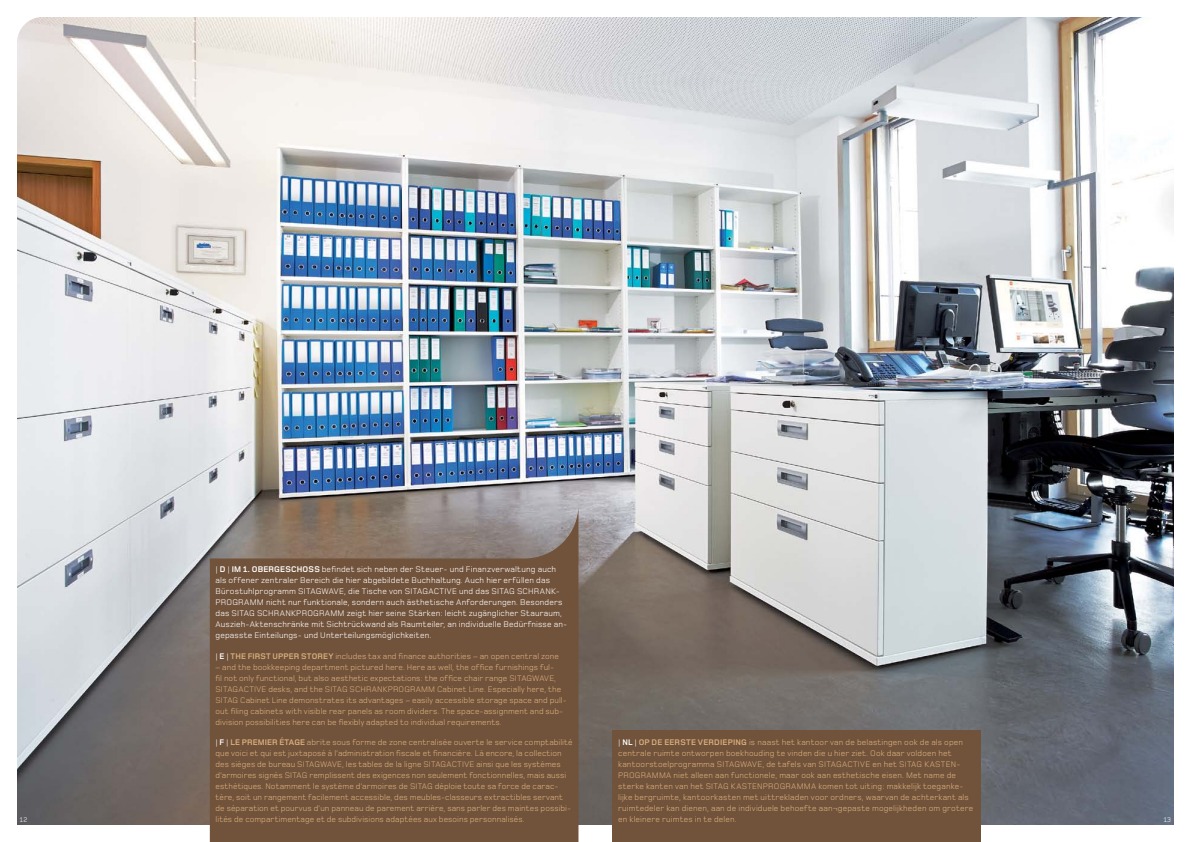
<style>
.page{position:relative;width:1191px;height:842px;background:#fff}
.page>*{position:absolute;margin:0;border:0;box-sizing:border-box;transform-origin:0 0}
.t1{font:8.5px/11px "Sitag";letter-spacing:.015em;color:#fff}
.t2{font:700 8.5px "Sitag";letter-spacing:.015em;color:#fff}
.t3{font:8.4px/11px "Sitag";letter-spacing:.01em;color:#d9b17f}
.t4{font:700 8.4px "Sitag";letter-spacing:.015em;color:#d9b17f}
.t5{font:7px "Sitag";color:#fff}
.s1{color:#fff}
.s2{font-weight:700;color:#fff}
.s3{font-weight:700}
.s4{font-weight:400;color:#fff}
.s5{font-weight:400}
</style>
<div class="page">
<img style="left:17px;top:17px;width:1157px;height:808px">
<div style="left:612px;top:730px;width:369px;height:112px;background:#71523a"></div>
<svg style="left:210px;top:505px;width:368px;height:337px;background:#765a44"></svg>
<svg style="left:17px;top:17px;width:26px;height:26px"></svg>
<p class="t1" style="left:215px;top:564px;width:353px;text-indent:106px">befindet sich neben der Steuer- und Finanzverwaltung auch als offener zentraler Bereich die hier abgebildete Buchhaltung. Auch hier erfüllen das Bürostuhlprogramm SITAGWAVE, die Tische von SITAGACTIVE und das SITAG SCHRANK-PROGRAMM nicht nur funktionale, sondern auch ästhetische Anforderungen. Besonders das SITAG SCHRANKPROGRAMM zeigt hier seine Stärken: leicht zugänglicher Stauraum, Auszieh-Aktenschränke mit Sichtrückwand als Raumteiler, an individuelle Bedürfnisse an&shy;gepasste Einteilungs- und U nterteilungsmöglichkeiten.</p>
<p class="t3" style="left:215px;top:650px;width:345px"><span class="s1">|</span> <span class="s2">E</span> <span class="s1">|</span> <span class="s3">THE FIRST UPPER STOREY</span> includes tax and finance authorities – an open central zone</p>
<p class="t3" style="left:215px;top:661px;width:353px">– and the bookkeeping department pictured here. Here as well, the office furnishings ful-<br>fil not only functional, but also aesthetic expectations: the office chair range SITAGWAVE, SITAGACTIVE desks, and the SITAG SCHRANKPROGRAMM Cabinet Line. Especially here, the SITAG Cabinet Line demonstrates its advantages – easily accessible storage space and pull&shy;out filing cabinets with visible rear panels as room dividers. The space-assignment and sub&shy;division possibilities here can be flexibly adapted to individual requirements.</p>
<p class="t4" style="left:215px;top:737px;width:38px"><span class="s4">|</span> <span class="s1">F</span> <span class="s4">|</span>LE PREMIER</p>
<p class="t2" style="left:215px;top:564px;width:94px"><span class="s5">|</span> D <span class="s5">|</span> IM 1. OBERGESCHOSS</p>
<p class="t3" style="left:215px;top:737px;width:359px;text-indent:64px"><span class="s3">ÉTAGE</span> abrite sous forme de zone centralisée ouverte le service comptabilité que voici et qui est juxtaposé à l‘administration fiscale et financière. Là encore, la collection des sièges de bureau SITAGWAVE, les tables de la ligne SITAGACTIVE ainsi que les systèmes d‘armoires signés SITAG remplissent des exigences non seulement fonctionnelles, mais aussi esthétiques. Notamment le système d‘armoires de SITAG déploie toute sa force de carac&shy;tère, soit un rangement facilement accessible, des meubles-classeurs extractibles servant de séparation et pourvus d’un panneau de parement arrière, sans parler des maintes possibi&shy;lités de compartimentage et de subdivisions adaptées aux besoins personnalisés.</p>
<p class="t4" style="left:618px;top:737px;width:53px"><span class="s4">|</span> <span class="s1">NL</span> <span class="s4">|</span> OP DE EER</p>
<p class="t4" style="left:680px;top:737px;width:24px">STE VER</p>
<p class="t3" style="left:618px;top:737px;width:357px;text-indent:96px"><span class="s3">DIEPING</span> is naast het kantoor van de belastingen ook de als open centrale ruimte ontworpen boekhouding te vinden die u hier ziet. Ook daar voldoen het kantoorstoelprogramma SITAGWAVE, de tafels van SITAGACTIVE en het SITAG KASTEN-PROGRAMMA niet alleen aan functionele, maar ook aan esthetische eisen. Met name de sterke kanten van het SITAG KASTENPROGRAMMA komen tot uiting: makkelijk toeganke&shy;lijke bergruimte, kantoorkasten met uittrekladen voor ordners, waarvan de achterkant als ruimtedeler kan dienen, aan de individuele behoefte aan¬gepaste mogelijkheden om grotere</p>
<p class="t5" style="left:20px;top:815px;width:9px">12</p>
<p class="t3" style="left:618px;top:814px;width:120px">en kleinere ruimtes in te delen.</p>
<p class="t5" style="left:1163px;top:815px;width:9px">13</p>
</div>
